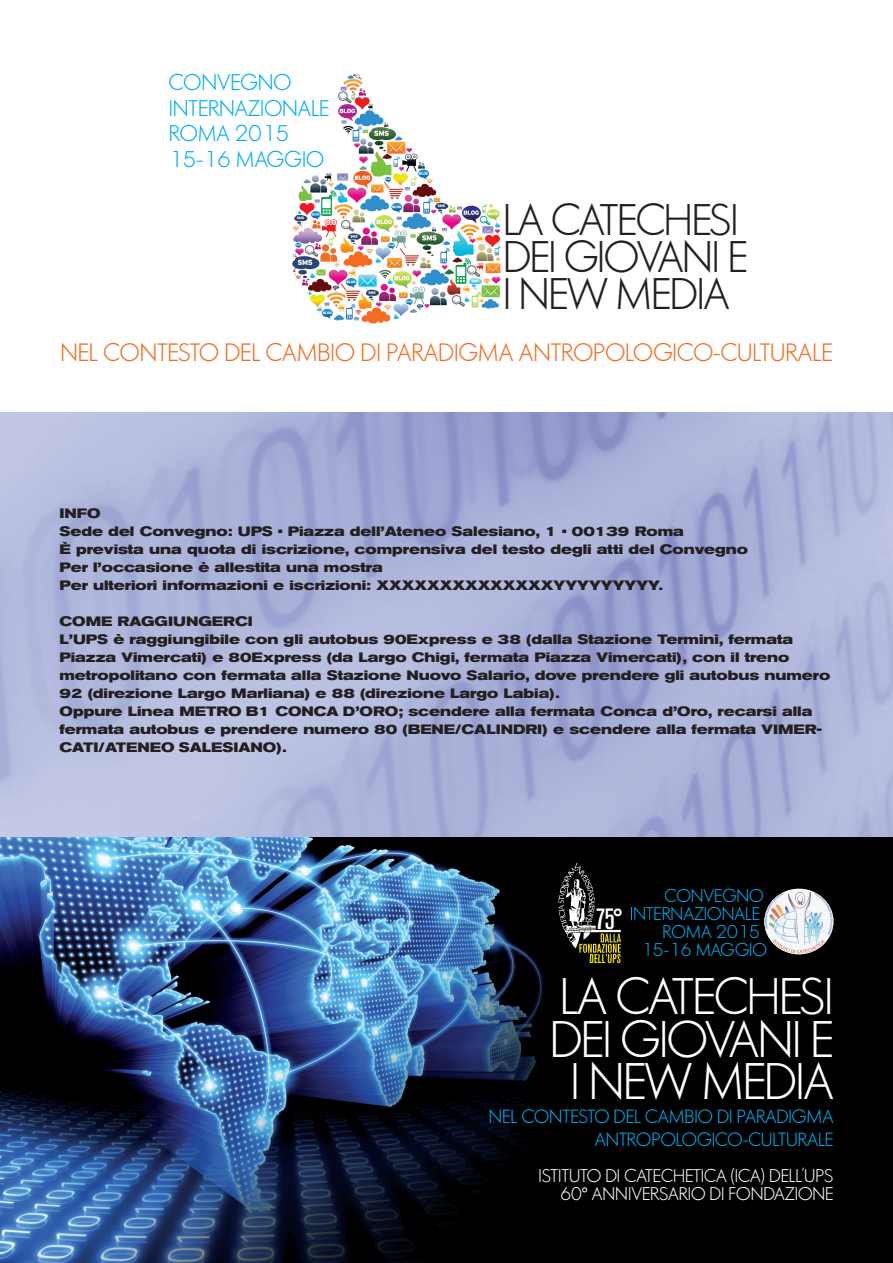
<style>
.page{position:relative;width:893px;height:1263px;background:#fff}
.page>*{position:absolute;margin:0;border:0;box-sizing:border-box;transform-origin:0 0}
.t1{font:300 47.7px/42.2px "Thomac";letter-spacing:-.025em;color:#fff;text-align:center}
.t2{font:300 40.95px/36.9px "Thomac";letter-spacing:-.025em;color:#231f20}
.t3{font:500 condensed 29.25px "Nissan AG";color:#fff}
.t4{font:300 23.25px "Thomac";color:#f36c21}
.t5{font:300 21px/25.5px "Thomac";color:#00aeef}
.t6{font:300 17.7px/22.5px "Thomac";color:#00aeef;text-align:right}
.t7{font:300 16.95px/18px "Thomac";color:#fff;text-align:right}
.t8{font:300 16.95px "Thomac";color:#00aeef}
.t9{font:700 expanded 13.5px/18px "Nissan AG";color:#231f20}
.t10{font:500 condensed 12.45px "Nissan AG";letter-spacing:.015em;color:#fff101}
.s1{font-size:24.6px}
</style>
<div class="page">
<img style="left:0;top:412px;width:893px;height:426px">
<svg style="left:0;top:838px;width:893px;height:425px;background:#1c2e46"></svg>
<img style="left:764px;top:889px;width:69px;height:65px;border-radius:50%">
<img style="left:292px;top:74px;width:209px;height:250px">
<img style="left:555px;top:859px;width:44px;height:93px">
<img style="left:579px;top:897px;width:71px;height:60px">
<img style="left:631px;top:906px;width:19px;height:14px">
<img style="left:645px;top:942px;width:4px;height:14px">
<img style="left:601px;top:933px;width:20px;height:9px">
<img style="left:579px;top:944px;width:42px;height:9px">
<img style="left:590px;top:954px;width:31px;height:3px">
<hr style="left:591px;top:930px;width:30px;height:2px;background:#fff">
<h3 class="t5" style="left:169px;top:72px;width:162px">CONVEGNO<br>INTERNAZIONALE<br>ROMA 2015<br>15-16 MAGGIO</h3>
<h2 class="t2" style="left:503px;top:206px;width:246px">LA CATECHESI<br>DEI GIOVANI E<br>I NEW MEDIA</h2>
<h3 class="t4" style="left:60px;top:344px;width:774px">NEL CONTESTO DEL CAMBIO DI PARADIGMA ANTROPOLOGICO-CULTURALE</h3>
<p class="t9" style="left:60px;top:506px;width:690px">INFO<br>Sede del Convegno: UPS • Piazza dell’Ateneo Salesiano, 1 • 00139 Roma<br>È prevista una quota di iscrizione, comprensiva del testo degli atti del Convegno Per l’occasione è allestita una mostra<br>Per ulteriori informazioni e iscrizioni: XXXXXXXXXXXXXXYYYYYYYYY.</p>
<p class="t9" style="left:60px;top:614px;width:772px">COME RAGGIUNGERCI<br>L’UPS è raggiungibile con gli autobus 90Express e 38 (dalla Stazione Termini, fermata Piazza Vimercati) e 80Express (da Largo Chigi, fermata Piazza Vimercati), con il treno metropolitano con fermata alla Stazione Nuovo Salario, dove prendere gli autobus numero 92 (direzione Largo Marliana) e 88 (direzione Largo Labia).<br>Oppure Linea METRO B1 CONCA D’ORO; scendere alla fermata Conca d’Oro, recarsi alla fermata autobus e prendere numero 80 (BENE/CALINDRI) e scendere alla fermata VIMER-CATI/ATENEO SALESIANO).</p>
<p class="t8" style="left:664px;top:889px;width:101px">CONVEGNO</p>
<p class="t8" style="left:630px;top:907px;width:132px">INTERNAZIONALE</p>
<p class="t8" style="left:662px;top:925px;width:99px">ROMA 2015</p>
<p class="t8" style="left:641px;top:943px;width:127px">15-16 MAGGIO</p>
<h1 class="t1" style="left:550px;top:981px;width:285px">LA CATECHESI<br>DEI GIOVANI E<br>I NEW MEDIA</h1>
<h3 class="t6" style="left:489px;top:1107px;width:346px">NEL CONTESTO DEL CAMBIO DI PARADIGMA<br>ANTROPOLOGICO-CULTURALE</h3>
<p class="t7" style="left:538px;top:1168px;width:297px">ISTITUTO DI CATECHETICA (ICA) DELL’UPS<br>60° ANNIVERSARIO DI FONDAZIONE</p>
<h3 class="t3" style="left:596px;top:908px;width:28px">75<span class="s1">°</span></h3>
<p class="t10" style="left:589px;top:954px;width:33px">DELL’UPS</p>
</div>
